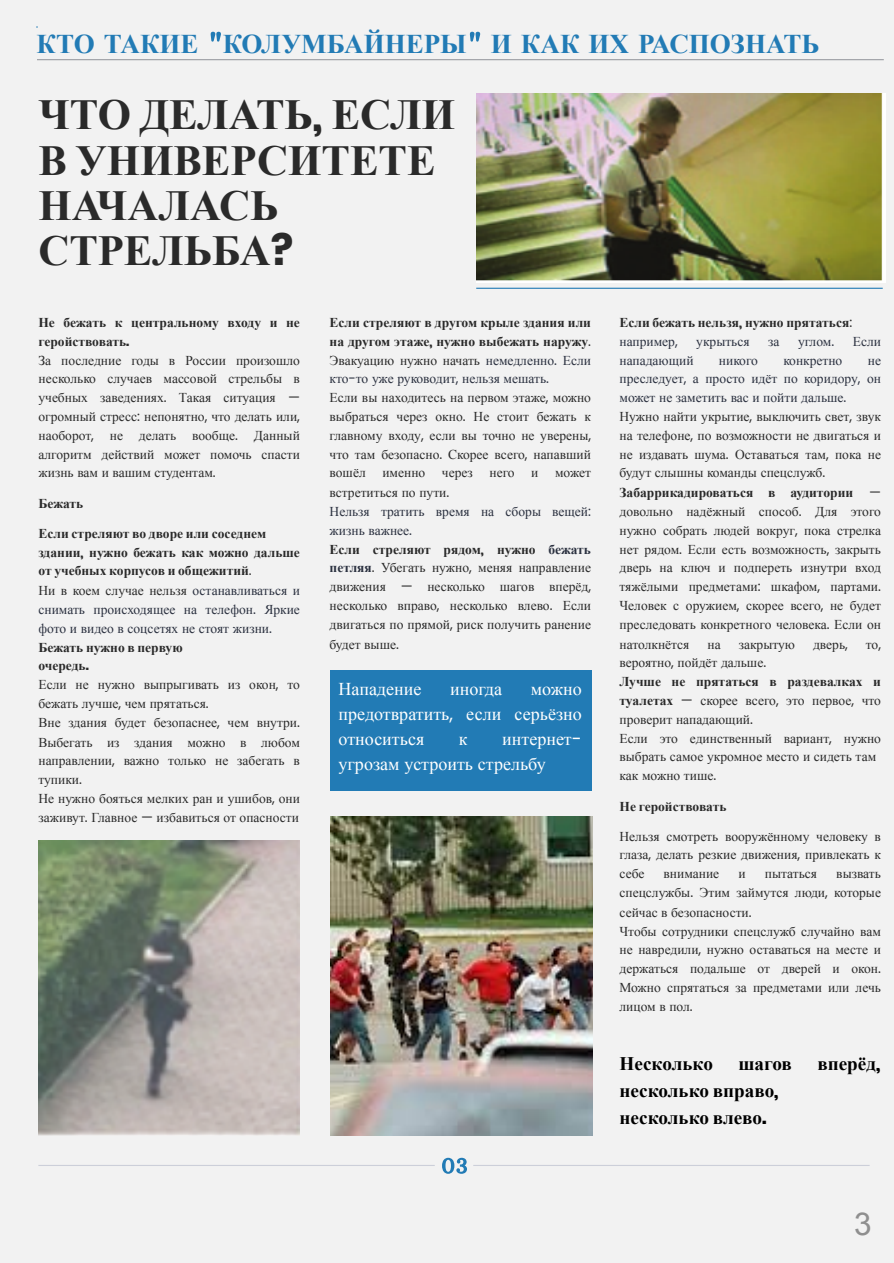
<style>
.page{position:relative;width:894px;height:1263px;background:#f2f2f2}
.page>*{position:absolute;margin:0;border:0;box-sizing:border-box;transform-origin:0 0}
.t1{font:700 42.75px/45px "Times New Roman";color:#2a2a2a}
.t2{font:31.5px "Arial";color:#8f8f8f}
.t3{font:700 27px "Times New Roman";color:#227bb5}
.t4{font:700 19.2px/27px "Times New Roman";color:#000}
.t5{font:18px/25.3px "Times New Roman";color:#fff;text-align:justify}
.t6{font:13.5px/18.9px "Times New Roman";color:#2a2a2a}
.t7{font:700 13.5px/19.2px "Times New Roman";color:#2a2a2a}
.t8{font:13.5px "Times New Roman";color:#2b3140}
.s1{font-family:"Arbutus Slab";font-weight:400;color:rgb(0 0 0/0)}
.s2{font-family:"Poppins"}
.s3{font-weight:700}
.s4{font-family:"Poppins";font-weight:700}
.s5{color:#2b3140}
.s6{font-family:"Poppins";color:#2b3140}
.s7{font-weight:700;color:#2b3140}
.s8{font-family:"Poppins";font-weight:400}
.s9{font-weight:400;color:#2b3140}
.s10{font-family:"Poppins";font-weight:400;color:#2b3140}
</style>
<div class="page">
<hr style="left:38px;top:59px;width:845px;height:1px;background:#9b9da3">
<hr style="left:39px;top:1165px;width:395px;height:1px;background:#cccfd9">
<hr style="left:474px;top:1165px;width:395px;height:1px;background:#cccfd9">
<svg style="left:442px;top:1158px;width:25px;height:16px"></svg>
<hr style="left:477px;top:288px;width:405px;height:1px;background:#227bb5">
<div style="left:331px;top:670px;width:261px;height:120px;background:#227bb5"></div>
<svg style="left:211px;top:32px;width:10px;height:10px"></svg>
<svg style="left:470px;top:32px;width:10px;height:10px"></svg>
<img style="left:476px;top:93px;width:409px;height:190px">
<img style="left:38px;top:840px;width:262px;height:295px">
<img style="left:331px;top:816px;width:261px;height:319px">
<h3 class="t3" style="left:37px;top:29px;width:784px">КТО ТАКИЕ <span class="s1">"</span>КОЛУМБАЙНЕРЫ<span class="s1">"</span> И КАК ИХ РАСПОЗНАТЬ</h3>
<h1 class="t1" style="left:38px;top:93px;width:418px">ЧТО ДЕЛАТЬ<span class="s2">,</span> ЕСЛИ<br>В УНИВЕРСИТЕТЕ<br>НАЧАЛАСЬ<br>СТРЕЛЬБА<span class="s2">?</span></h1>
<p class="t6" style="left:38px;top:313px;width:263px"><span class="s3">Не бежать к центральному входу и не геройствовать</span><span class="s4">.<br></span>За последние годы в России произошло несколько случаев массовой стрельбы в учебных заведениях<span class="s2">.</span> Такая ситуация <span class="s2">— </span>огромный стресс<span class="s2">:</span> непонятно<span class="s2">,</span> что делать или<span class="s2">, </span>наоборот<span class="s2">,</span> не делать вообще<span class="s2">.</span> Данный алгоритм действий может помочь спасти жизнь вам и вашим студентам<span class="s2">.</span></p>
<p class="t7" style="left:38px;top:494px;width:46px">Бежать</p>
<p class="t6" style="left:38px;top:524px;width:263px"><span class="s3">Если стреляют во дворе или соседнем здании</span><span class="s4">,</span> <span class="s3">нужно бежать как можно дальше от учебных корпусов и общежитий</span><span class="s2">.<br></span>Ни в коем случае нельзя <span class="s5">останавливаться и снимать происходящее на телефон</span><span class="s6">.</span> <span class="s5">Яркие фото и видео в соцсетях не стоят жизни</span><span class="s6">.<br></span><span class="s3">Бежать нужно в первую<br>очередь</span><span class="s4">.<br></span>Если не нужно выпрыгивать из окон<span class="s2">,</span> то бежать лучше<span class="s2">,</span> чем прятаться<span class="s2">.<br></span>Вне здания будет безопаснее<span class="s2">,</span> чем внутри<span class="s2">.<br></span>Выбегать из здания можно в любом направлении<span class="s2">,</span> важно только не забегать в тупики<span class="s2">.<br></span>Не нужно бояться мелких ран и ушибов<span class="s2">,</span> они заживут<span class="s2">.</span> Главное <span class="s2">—</span> избавиться от опасности</p>
<p class="t6" style="left:330px;top:313px;width:263px"><span class="s3">Если стреляют в другом крыле здания или на другом этаже</span><span class="s4">,</span> <span class="s3">нужно выбежать наружу</span><span class="s2">.<br></span>Эвакуацию нужно начать <span class="s5">немедленно</span><span class="s6">.</span> <span class="s5">Если кто</span><span class="s6">-</span><span class="s5">то уже руководит</span><span class="s6">,</span> <span class="s5">нельзя мешать</span><span class="s6">.<br></span>Если вы находитесь на первом этаже<span class="s2">,</span> можно выбраться через окно<span class="s2">.</span> Не стоит бежать к главному входу<span class="s2">,</span> если вы точно не уверены<span class="s2">, </span>что там безопасно<span class="s2">.</span> Скорее всего<span class="s2">,</span> напавший вошёл именно через него и может встретиться по пути<span class="s2">.<br></span><span class="s5">Нельзя тратить время на сборы вещей</span><span class="s6">: </span><span class="s5">жизнь важнее</span><span class="s6">.<br></span><span class="s3">Если стреляют рядом</span><span class="s4">,</span> <span class="s3">нужно</span> <span class="s7">бежать петляя</span><span class="s2">.</span> Убегать нужно<span class="s2">,</span> меняя направление движения <span class="s2">—</span> несколько шагов вперёд<span class="s2">, </span>несколько вправо<span class="s2">,</span> несколько влево<span class="s2">.</span> Если двигаться по прямой<span class="s2">,</span> риск получить ранение будет выше<span class="s2">.</span></p>
<h3 class="t5" style="left:339px;top:676px;width:84px">Нападение</h3>
<h3 class="t5" style="left:450px;top:676px;width:53px">иногда</h3>
<h3 class="t5" style="left:339px;top:676px;width:245px;text-indent:192px">можно предотвратить<span class="s2">,</span> если серьёзно относиться</h3>
<h3 class="t5" style="left:339px;top:727px;width:245px;line-height:24.8px;text-indent:164px">интернет&shy;угрозам устроить стрельбу</h3>
<h3 class="t5" style="left:459px;top:727px;width:10px">к</h3>
<p class="t7" style="left:619px;top:312px;width:234px">Если бежать нельзя<span class="s2">,</span> нужно прятаться<span class="s8">: </span><span class="s9">например</span><span class="s10">,</span></p>
<p class="t8" style="left:696px;top:334px;width:55px">укрыться</p>
<p class="t8" style="left:768px;top:334px;width:13px">за</p>
<p class="t8" style="left:798px;top:334px;width:38px">углом<span class="s2">.</span></p>
<p class="t8" style="left:853px;top:334px;width:30px">Если</p>
<p class="t8" style="left:619px;top:353px;width:76px">нападающий</p>
<p class="t8" style="left:719px;top:353px;width:41px">никого</p>
<p class="t8" style="left:783px;top:353px;width:61px">конкретно</p>
<p class="t6" style="left:619px;top:351px;width:263px;text-indent:248px"><span class="s5">не преследует</span><span class="s6">,</span> <span class="s5">а просто идёт по коридору</span><span class="s6">,</span> <span class="s5">он может не заметить вас и пойти дальше</span><span class="s6">.<br></span>Нужно найти укрытие<span class="s2">,</span> выключить свет<span class="s2">,</span> звук на телефоне<span class="s2">,</span> по возможности не двигаться и не издавать шума<span class="s2">.</span> Оставаться там<span class="s2">,</span> пока не будут слышны команды спецслужб<span class="s2">.<br></span><span class="s3">Забаррикадироваться в аудитории</span> <span class="s2">— </span>довольно надёжный способ<span class="s2">.</span> Для этого нужно собрать людей вокруг<span class="s2">,</span> пока стрелка нет рядом<span class="s2">.</span> Если есть возможность<span class="s2">,</span> закрыть дверь на ключ и подпереть изнутри вход тяжёлыми предметами<span class="s2">:</span> шкафом<span class="s2">,</span> партами<span class="s2">.<br></span>Человек с оружием<span class="s2">,</span> скорее всего<span class="s2">,</span> не будет преследовать конкретного человека<span class="s2">.</span> Если он натолкнётся</p>
<p class="t6" style="left:707px;top:635px;width:15px">на</p>
<p class="t6" style="left:739px;top:635px;width:58px">закрытую</p>
<p class="t6" style="left:813px;top:635px;width:36px">дверь<span class="s2">,</span></p>
<p class="t6" style="left:866px;top:635px;width:17px">то<span class="s2">,</span></p>
<p class="t6" style="left:619px;top:653px;width:263px">вероятно<span class="s2">,</span> пойдёт дальше<span class="s2">.<br></span><span class="s3">Лучше не прятаться в раздевалках и туалетах</span> <span class="s2">—</span> скорее всего<span class="s2">,</span> это первое<span class="s2">,</span> что проверит нападающий<span class="s2">.<br></span>Если это единственный вариант<span class="s2">,</span> нужно выбрать самое укромное место и сидеть там как можно тише<span class="s2">.</span></p>
<p class="t7" style="left:619px;top:797px;width:108px">Не геройствовать</p>
<p class="t6" style="left:619px;top:827px;width:263px;text-align:justify">Нельзя смотреть вооружённому человеку в глаза<span class="s2">,</span> делать резкие движения<span class="s2">,</span> привлекать к себе</p>
<p class="t6" style="left:663px;top:864px;width:57px">внимание</p>
<p class="t6" style="left:738px;top:864px;width:9px">и</p>
<p class="t6" style="left:765px;top:864px;width:54px">пытаться</p>
<p class="t6" style="left:619px;top:864px;width:263px;text-indent:217px">вызвать спецслужбы<span class="s2">.</span> Этим займутся люди<span class="s2">,</span> которые сейчас в безопасности<span class="s2">.<br></span>Чтобы сотрудники спецслужб случайно вам не навредили<span class="s2">,</span> нужно оставаться на месте и держаться подальше от дверей и окон<span class="s2">.<br></span>Можно спрятаться за предметами или лечь лицом в пол<span class="s2">.</span></p>
<h3 class="t4" style="left:619px;top:1050px;width:95px">Несколько</h3>
<h3 class="t4" style="left:738px;top:1050px;width:55px">шагов</h3>
<h3 class="t4" style="left:817px;top:1050px;width:65px">вперёд<span class="s2">,</span></h3>
<h3 class="t4" style="left:619px;top:1077px;width:161px">несколько вправо<span class="s2">, </span>несколько влево<span class="s2">.</span></h3>
<h2 class="t2" style="left:854px;top:1207px;width:19px">3</h2>
</div>
